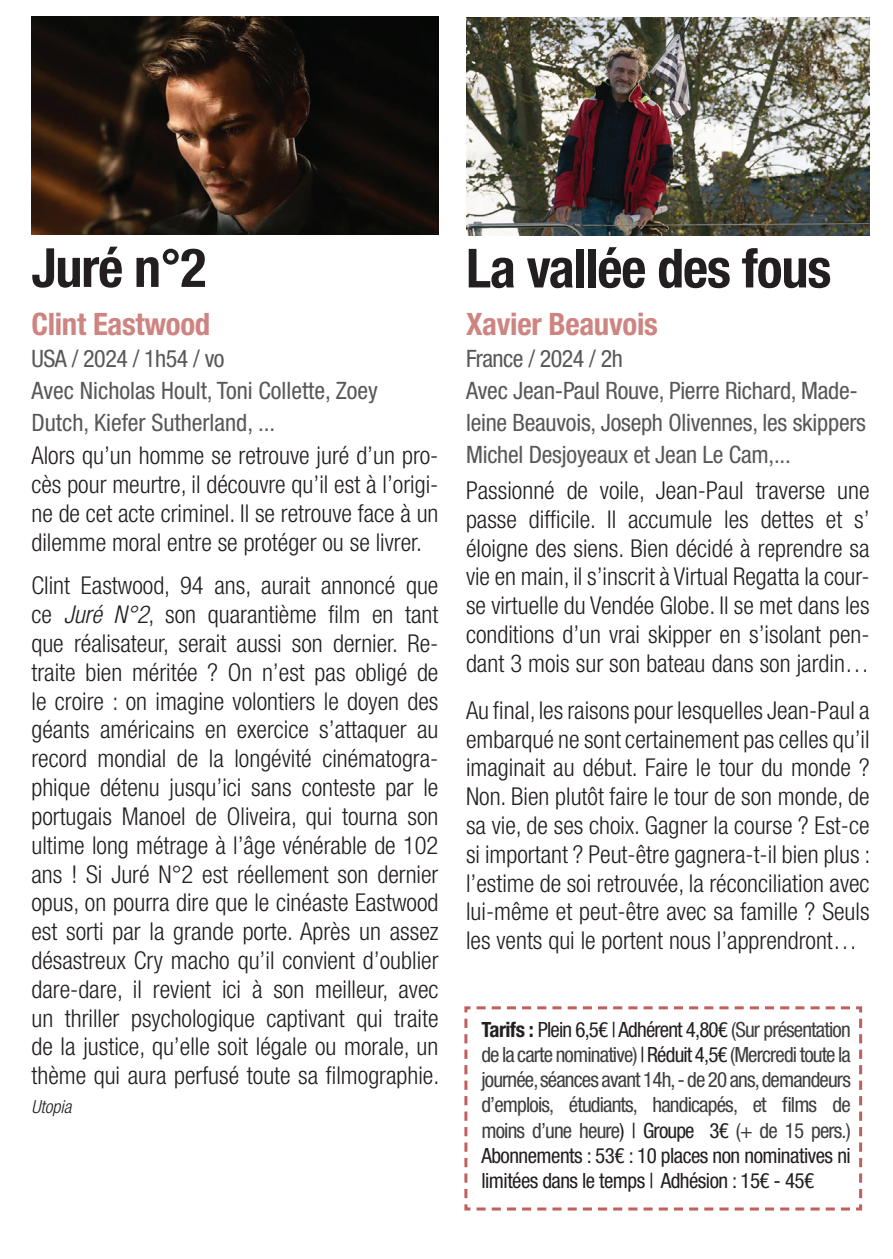
<style>
.page{position:relative;width:893px;height:1259px;background:#fff}
.page>*{position:absolute;margin:0;border:0;box-sizing:border-box;transform-origin:0 0}
.t1{font:700 condensed 54px "Helvetica Neue LT Std";letter-spacing:-.02em;color:#231f20}
.t2{font:700 condensed 30.9px "Helvetica Neue LT Std";letter-spacing:-.01em;color:#ce8481}
.t3{font:300 condensed 24.6px/28.8px "Helvetica Neue LT Std";color:#231f20;text-align:justify}
.t4{font:condensed 24px/31.8px "Helvetica Neue LT Std";letter-spacing:-.01em;color:#57585a}
.t5{font:condensed 21px/25.2px "Helvetica Neue LT Std";letter-spacing:-.025em;color:#3e3e3f;text-align:justify}
.t6{font:italic 300 condensed 18px "Helvetica Neue LT Std";color:#231f20}
.s1{font-style:italic}
.s2{font-weight:700;color:#231f20}
.s3{color:#231f20}
</style>
<div class="page">
<svg style="left:464px;top:1006px;width:399px;height:205px"></svg>
<img style="left:31px;top:17px;width:407px;height:218px">
<img style="left:466px;top:17px;width:404px;height:218px">
<h1 class="t1" style="left:31px;top:235px;width:176px">Juré n°2</h1>
<p class="t2" style="left:31px;top:305px;width:180px">Clint Eastwood</p>
<p class="t4" style="left:31px;top:342px;width:348px">USA / 2024 / 1h54 / vo<br>Avec Nicholas Hoult, Toni Collette, Zoey<br>Dutch, Kiefer Sutherland, ...</p>
<p class="t3" style="left:31px;top:441px;width:409px">Alors qu’un homme se retrouve juré d’un pro&shy;cès pour meurtre, il découvre qu’il est à l’origi&shy;ne de cet acte criminel. Il se retrouve face à un dilemme moral entre se protéger ou se livrer.</p>
<p class="t3" style="left:31px;top:571px;width:409px">Clint Eastwood, 94 ans, aurait annoncé que ce <span class="s1">Juré N°2</span>, son quarantième film en tant que réalisateur, serait aussi son dernier. Re&shy;traite bien méritée ? On n’est pas obligé de le croire : on imagine volontiers le doyen des géants américains en exercice s’attaquer au record mondial de la longévité cinématogra&shy;phique détenu jusqu’ici sans conteste par le portugais Manoel de Oliveira, qui tourna son ultime long métrage à l’âge vénérable de 102 ans ! Si Juré N°2 est réellement son dernier opus, on pourra dire que le cinéaste Eastwood est sorti par la grande porte. Après un assez désastreux Cry macho qu’il convient d’oublier dare-dare, il revient ici à son meilleur, avec un thriller psychologique captivant qui traite de la justice, qu’elle soit légale ou morale, un thème qui aura perfusé toute sa filmographie.</p>
<p class="t6" style="left:31px;top:1096px;width:41px">Utopia</p>
<h1 class="t1" style="left:466px;top:235px;width:367px">La vallée des fous</h1>
<p class="t2" style="left:466px;top:306px;width:193px">Xavier Beauvois</p>
<p class="t4" style="left:466px;top:343px;width:402px">France / 2024 / 2h<br>Avec Jean-Paul Rouve, Pierre Richard, Made&shy;leine Beauvois, Joseph Olivennes, les skippers Michel Desjoyeaux et Jean Le Cam,...</p>
<p class="t3" style="left:466px;top:476px;width:405px">Passionné de voile, Jean-Paul traverse une passe difficile. Il accumule les dettes et s’ éloigne des siens. Bien décidé à reprendre sa vie en main, il s’inscrit à Virtual Regatta la cour&shy;se virtuelle du Vendée Globe. Il se met dans les conditions d’un vrai skipper en s’isolant pen&shy;dant 3 mois sur son bateau dans son jardin…</p>
<p class="t3" style="left:466px;top:695px;width:406px">Au final, les raisons pour lesquelles Jean-Paul a embarqué ne sont certainement pas celles qu’il imaginait au début. Faire le tour du monde ?<br>Non. Bien plutôt faire le tour de son monde, de sa vie, de ses choix. Gagner la course ? Est-ce si important ? Peut-être gagnera-t-il bien plus : l’estime de soi retrouvée, la réconciliation avec lui-même et peut-être avec sa famille ? Seuls les vents qui le portent nous l’apprendront…</p>
<p class="t5" style="left:481px;top:1016px;width:371px"><span class="s2">Tarifs :</span> <span class="s3">Plein 6,5€ | Adhérent 4,80€</span> (Sur présentation de la carte nominative) <span class="s3">| Réduit 4,5€</span> (Mercredi toute la journée, séances avant 14h, - de 20 ans, demandeurs d’emplois, étudiants, handicapés, et films de moins d’une heure<span class="s3">) | Groupe 3€</span> (+ de 15 pers.)<br><span class="s3">Abonnements : 53€ : 10 places non nominatives ni limitées dans le temps | Adhésion : 15€ - 45€</span></p>
</div>
